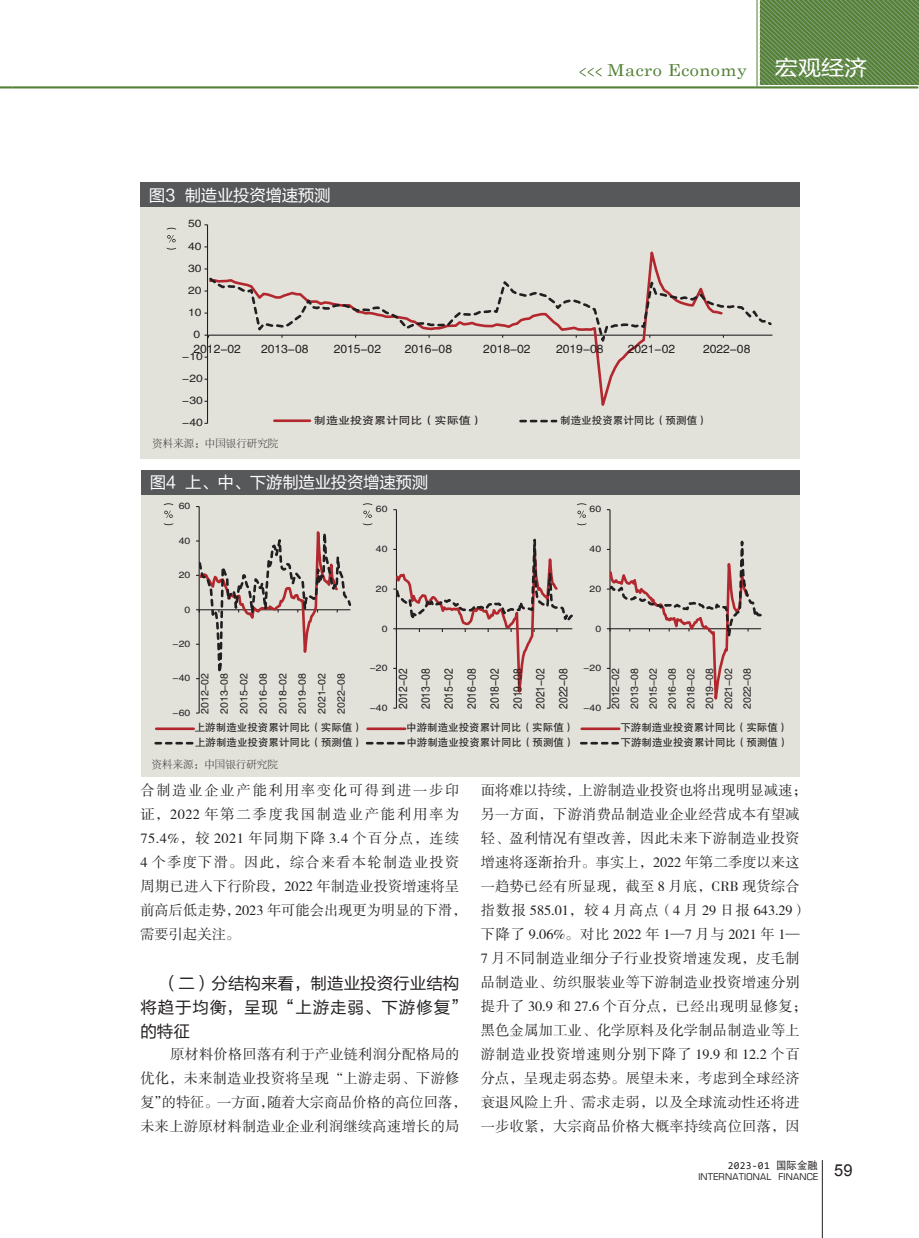
<style>
.page{position:relative;width:919px;height:1238px;background:#fff}
.page>*{position:absolute;margin:0;border:0;box-sizing:border-box;transform-origin:0 0}
.t1{font:21px "FZLTHJW GB1 0";color:#fff;scale:1.1 1}
.二级小标题{font:16.5px/24px "FZLTHK GBK1 0";color:#231f20}
.t2{font:16.5px "FZLTHK GBK1 0";letter-spacing:-.02em;color:#fff}
.t3{font:16.5px "Century Schoolbook";letter-spacing:.025em;color:#538135;scale:1.1 1}
._4_正文{font:14.25px/24px "FZSSJW GB1 0";letter-spacing:.02em;color:#231f20}
._4_正文-2{font:14.25px/24px "FZSSJW GB1 0";letter-spacing:.09em;color:#231f20}
.t4{font:11.85px/23px "FZHTJW GB1 0";color:#231f20;text-align:justify;scale:.87 1}
.t5{font:11.85px "FZHTJW GB1 0";color:#231f20}
.t6{font:11.7px "FZHTJW GB1 0";color:#231f20}
.t7{font:10.5px/19.5px "FZHTJW GB1 0";color:#231f20}
.t8{font:10.5px "FZHTJW GB1 0";color:#231f20;scale:1.15 1}
.t9{font:10.5px "FZSYJW GB1 0";color:#231f20}
.t10{font:10.5px "Consolas";letter-spacing:.025em;color:#231f20}
.t11{font:9px "FZHTJW GB1 0";color:#231f20;scale:1.15 1}
.t12{font:9px "Eurostile";letter-spacing:.025em;color:#231f20}
.s1{font-family:"DFP Hei W5 GB"}
</style>
<div class="page">
<svg style="left:759px;top:0;width:159px;height:85px;background:#658b4d"></svg>
<svg style="left:0;top:86px;width:13px;height:2px"></svg>
<svg style="left:579px;top:68px;width:22px;height:9px"></svg>
<hr style="left:13px;top:86px;width:905px;height:2px;background:#538135">
<hr style="left:756px;top:0;width:1px;height:86px;background:#538135">
<hr style="left:822px;top:1160px;width:1px;height:77px;background:#231f20">
<div style="left:140px;top:198px;width:659px;height:261px;background:#e2e1da"></div>
<div style="left:140px;top:183px;width:659px;height:24px;background:#57585a"></div>
<hr style="left:207px;top:225px;width:1px;height:198px;background:#231f20">
<svg style="left:208px;top:237px;width:449px;height:181px"></svg>
<svg style="left:204px;top:268px;width:569px;height:82px"></svg>
<hr style="left:274px;top:419px;width:36px;height:3px;background:#b3282e">
<svg style="left:520px;top:420px;width:36px;height:2px"></svg>
<svg style="left:167px;top:228px;width:9px;height:22px"></svg>
<div style="left:141px;top:485px;width:658px;height:291px;background:#e2e1da"></div>
<div style="left:141px;top:470px;width:658px;height:24px;background:#57585a"></div>
<hr style="left:199px;top:506px;width:1px;height:207px;background:#231f20">
<svg style="left:196px;top:506px;width:155px;height:194px"></svg>
<svg style="left:156px;top:742px;width:37px;height:2px"></svg>
<svg style="left:607px;top:509px;width:155px;height:200px"></svg>
<hr style="left:156px;top:727px;width:38px;height:3px;background:#b3282e">
<svg style="left:367px;top:742px;width:37px;height:2px"></svg>
<hr style="left:367px;top:727px;width:38px;height:3px;background:#b3282e">
<svg style="left:581px;top:742px;width:37px;height:2px"></svg>
<hr style="left:581px;top:727px;width:38px;height:3px;background:#b3282e">
<svg style="left:164px;top:503px;width:9px;height:22px"></svg>
<svg style="left:363px;top:503px;width:9px;height:22px"></svg>
<svg style="left:393px;top:503px;width:193px;height:206px"></svg>
<p class="t2" style="left:149px;top:186px;width:183px">图3 制造业投资增速预测</p>
<p class="t8" style="left:188px;top:218px;width:13px">50</p>
<p class="t8" style="left:188px;top:240px;width:13px">40</p>
<p class="t8" style="left:188px;top:262px;width:13px">30</p>
<p class="t8" style="left:188px;top:284px;width:13px">20</p>
<p class="t8" style="left:188px;top:306px;width:13px">10</p>
<p class="t8" style="left:193px;top:328px;width:7px">0</p>
<p class="t3" style="left:607px;top:56px;width:128px">Macro Economy</p>
<h1 class="t1" style="left:774px;top:56px;width:85px">宏观经济</h1>
<p class="t5" style="left:193px;top:342px;width:49px">2012-02</p>
<p class="t5" style="left:261px;top:342px;width:49px">2013-08</p>
<p class="t5" style="left:333px;top:342px;width:49px">2015-02</p>
<p class="t5" style="left:404px;top:342px;width:49px">2016-08</p>
<p class="t5" style="left:483px;top:342px;width:49px">2018-02</p>
<p class="t5" style="left:556px;top:342px;width:49px">2019-08</p>
<p class="t5" style="left:627px;top:342px;width:49px">2021-02</p>
<p class="t6" style="left:703px;top:342px;width:49px">2022-08</p>
<p class="t8" style="left:182px;top:350px;width:19px">-10</p>
<p class="t8" style="left:182px;top:372px;width:19px">-20</p>
<p class="t8" style="left:182px;top:394px;width:19px">-30</p>
<p class="t8" style="left:182px;top:416px;width:19px">-40</p>
<p class="t9" style="left:152px;top:437px;width:127px">资料来源：中国银行研究院</p>
<p class="t8" style="left:314px;top:414px;width:148px">制造业投资累计同比（实际值）</p>
<p class="t7" style="left:560px;top:410px;width:149px">制造业投资累计同比（预测值）</p>
<p class="t2" style="left:150px;top:473px;width:280px">图4 上、中、下游制造业投资增速预测</p>
<p class="t11" style="left:179px;top:501px;width:12px">60</p>
<p class="t11" style="left:179px;top:535px;width:12px">40</p>
<p class="t11" style="left:179px;top:570px;width:12px">20</p>
<p class="t11" style="left:184px;top:604px;width:7px">0</p>
<p class="t11" style="left:173px;top:639px;width:17px">-20</p>
<p class="t11" style="left:376px;top:504px;width:12px">60</p>
<p class="t11" style="left:376px;top:544px;width:12px">40</p>
<p class="t11" style="left:376px;top:583px;width:12px">20</p>
<p class="t11" style="left:381px;top:623px;width:7px">0</p>
<p class="t11" style="left:589px;top:504px;width:12px">60</p>
<p class="t11" style="left:589px;top:544px;width:12px">40</p>
<p class="t11" style="left:589px;top:583px;width:12px">20</p>
<p class="t11" style="left:595px;top:623px;width:7px">0</p>
<p class="t11" style="left:173px;top:673px;width:17px">-40</p>
<p class="t11" style="left:173px;top:707px;width:17px">-60</p>
<p class="t11" style="left:370px;top:663px;width:17px">-20</p>
<p class="t11" style="left:583px;top:663px;width:17px">-20</p>
<p class="t7" style="left:195px;top:714px;width:43px;text-align:justify;rotate:-90deg">2012-02<br>2013-08<br>2015-02<br>2016-08<br>2018-02<br>2019-08<br>2021-02<br>2022-08</p>
<p class="t7" style="left:606px;top:709px;width:43px;line-height:18.8px;text-align:justify;rotate:-90deg">2012-02<br>2013-08<br>2015-02<br>2016-08<br>2018-02<br>2019-08<br>2021-02<br>2022-08</p>
<p class="t4" style="left:391px;top:709px;width:48px;rotate:-90deg">2012-02<br>2013-08<br>2015-02<br>2016-08<br>2018-02<br>2019-08<br>2021-02<br>2022-08</p>
<p class="t11" style="left:370px;top:702px;width:17px">-40</p>
<p class="t11" style="left:583px;top:702px;width:17px">-40</p>
<p class="t7" style="left:195px;top:719px;width:170px;line-height:15.5px">上游制造业投资累计同比（实际值）上游制造业投资累计同比（预测值）</p>
<p class="t7" style="left:406px;top:719px;width:170px;line-height:15.5px">中游制造业投资累计同比（实际值）中游制造业投资累计同比（预测值）</p>
<p class="t7" style="left:620px;top:719px;width:170px;line-height:15.5px">下游制造业投资累计同比（实际值）下游制造业投资累计同比（预测值）</p>
<p class="t9" style="left:152px;top:758px;width:127px">资料来源：中国银行研究院</p>
<p class="_4_正文-2" style="left:140px;top:778px;width:328px">合制造业企业产能利用率变化可得到进一步印证，2022 年第二季度我国制造业产能利用率为<br>75.4%，较 2021 年同期下降 3.4 个百分点，连续<br>4 个季度下滑。因此，综合来看本轮制造业投资周期已进入下行阶段，2022 年制造业投资增速将呈前高后低走势，2023 年可能会出现更为明显的下滑，需要引起关注。</p>
<p class="二级小标题" style="left:140px;top:971px;width:329px;text-indent:22px">（二）分结构来看，制造业投资行业结构将趋于均衡，呈现“上游走弱、下游修复”的特征</p>
<p class="_4_正文" style="left:140px;top:1042px;width:328px;text-indent:30px">原材料价格回落有利于产业链利润分配格局的优化，未来制造业投资将呈现“上游走弱、下游修复”的特征。一方面，随着大宗商品价格的高位回落，未来上游原材料制造业企业利润继续高速增长的局</p>
<p class="_4_正文" style="left:480px;top:778px;width:328px">面将难以持续，上游制造业投资也将出现明显减速；另一方面，下游消费品制造业企业经营成本有望减轻、盈利情况有望改善，因此未来下游制造业投资增速将逐渐抬升。事实上，2022 年第二季度以来这一趋势已经有所显现，截至 8 月底，CRB 现货综合指数报 585.01，较 4 月高点（4 月 29 日报 643.29）下降了 9.06%。对比 2022 年 1—7 月与 2021 年 1—<br>7 月不同制造业细分子行业投资增速发现，皮毛制品制造业、纺织服装业等下游制造业投资增速分别提升了 30.9 和 27.6 个百分点，已经出现明显修复；黑色金属加工业、化学原料及化学制品制造业等上游制造业投资增速则分别下降了 19.9 和 12.2 个百分点，呈现走弱态势。展望未来，考虑到全球经济衰退风险上升、需求走弱，以及全球流动性还将进一步收紧，大宗商品价格大概率持续高位回落，因</p>
<p class="t10" style="left:727px;top:1158px;width:92px">2023-01 <span class="s1">国际金融</span></p>
<p class="t12" style="left:698px;top:1171px;width:156px">INTERNATIONAL FINANCE <sup>59</sup></p>
</div>
